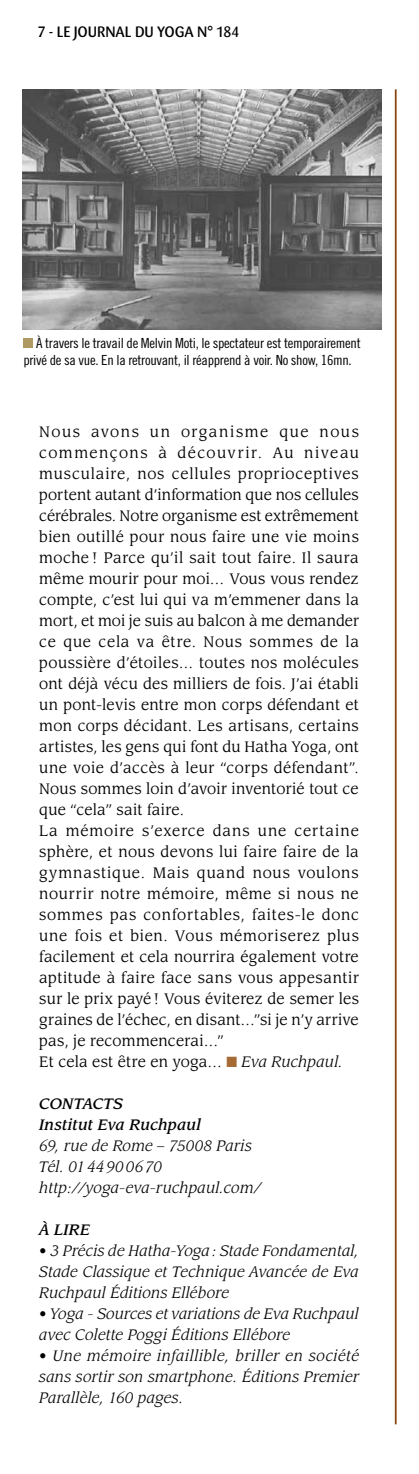
<style>
.page{position:relative;width:419px;height:1474px;background:#fff}
.page>*{position:absolute;margin:0;border:0;box-sizing:border-box;transform-origin:0 0}
.t1{font:14.88px/21px "Leawood";letter-spacing:.025em;color:#000}
.t2{font:italic 14.88px/21px "Leawood";letter-spacing:.015em;color:#000}
.t3{font:italic 500 14.88px/21px "Leawood";letter-spacing:.015em;color:#000}
.t4{font:14.88px "Sari Medium Caps";letter-spacing:-.01em;color:#000;scale:.96 1}
.t5{font:13.83px/16.6px "Trade Gothic Cond Eighteen";letter-spacing:-.02em;color:#000;scale:1.04 1}
.s1{color:#a66a35}
.s2{font-style:italic}
</style>
<div class="page">
<hr style="left:394px;top:89px;width:2px;height:1335px;background:#87440c">
<img style="left:23px;top:89px;width:358px;height:240px">
<div style="left:23px;top:338px;width:10px;height:10px;background:#ae9962"></div>
<p class="t4" style="left:38px;top:23px;width:211px">7 - LE JOURNAL DU YOGA N° 184</p>
<p class="t5" style="left:23px;top:334px;width:326px;text-indent:13px">À travers le travail de Melvin Moti, le spectateur est temporairement privé de sa vue. En la retrouvant, il réapprend à voir. No show, 16mn.</p>
<p class="t1" style="left:39px;top:421px;width:321px">Nous avons un organisme que nous commençons à découvrir. Au niveau musculaire, nos cellules proprioceptives portent autant d’information que nos cellules cérébrales. Notre organisme est extrêmement bien outillé pour nous faire une vie moins moche ! Parce qu’il sait tout faire. Il saura même mourir pour moi… Vous vous rendez compte, c’est lui qui va m’emmener dans la mort, et moi je suis au balcon à me demander ce que cela va être. Nous sommes de la poussière d’étoiles… toutes nos molécules ont déjà vécu des milliers de fois. J’ai établi un pont-levis entre mon corps défendant et mon corps décidant. Les artisans, certains artistes, les gens qui font du Hatha Yoga, ont une voie d’accès à leur “corps défendant”.<br>Nous sommes loin d’avoir inventorié tout ce que “cela” sait faire.<br>La mémoire s’exerce dans une certaine sphère, et nous devons lui faire faire de la gymnastique. Mais quand nous voulons nourrir notre mémoire, même si nous ne sommes pas confortables, faites-le donc une fois et bien. Vous mémoriserez plus facilement et cela nourrira également votre aptitude à faire face sans vous appesantir sur le prix payé ! Vous éviterez de semer les graines de l’échec, en disant…”si je n’y arrive pas, je recommencerai…”<br>Et cela est être en yoga… <span class="s1">■</span> <span class="s2">Eva Ruchpaul.</span></p>
<p class="t3" style="left:39px;top:1093px;width:164px">Contacts<br>Institut Eva Ruchpaul</p>
<p class="t2" style="left:39px;top:1135px;width:224px">69, rue de Rome – 75008 Paris<br>Tél. 0144900670 http://yoga-eva-ruchpaul.com/</p>
<p class="t3" style="left:39px;top:1219px;width:35px">À lire</p>
<p class="t2" style="left:39px;top:1240px;width:321px;text-align:justify">• 3 Précis de Hatha-Yoga : Stade Fondamental, Stade Classique et Technique Avancée de Eva Ruchpaul Éditions Ellébore</p>
<p class="t2" style="left:39px;top:1303px;width:321px">• Yoga - Sources et variations de Eva Ruchpaul avec Colette Poggi Éditions Ellébore</p>
<p class="t2" style="left:39px;top:1345px;width:321px;text-align:justify">• Une mémoire infaillible, briller en société sans sortir son smartphone. Éditions Premier Parallèle, 160 pages.</p>
</div>
